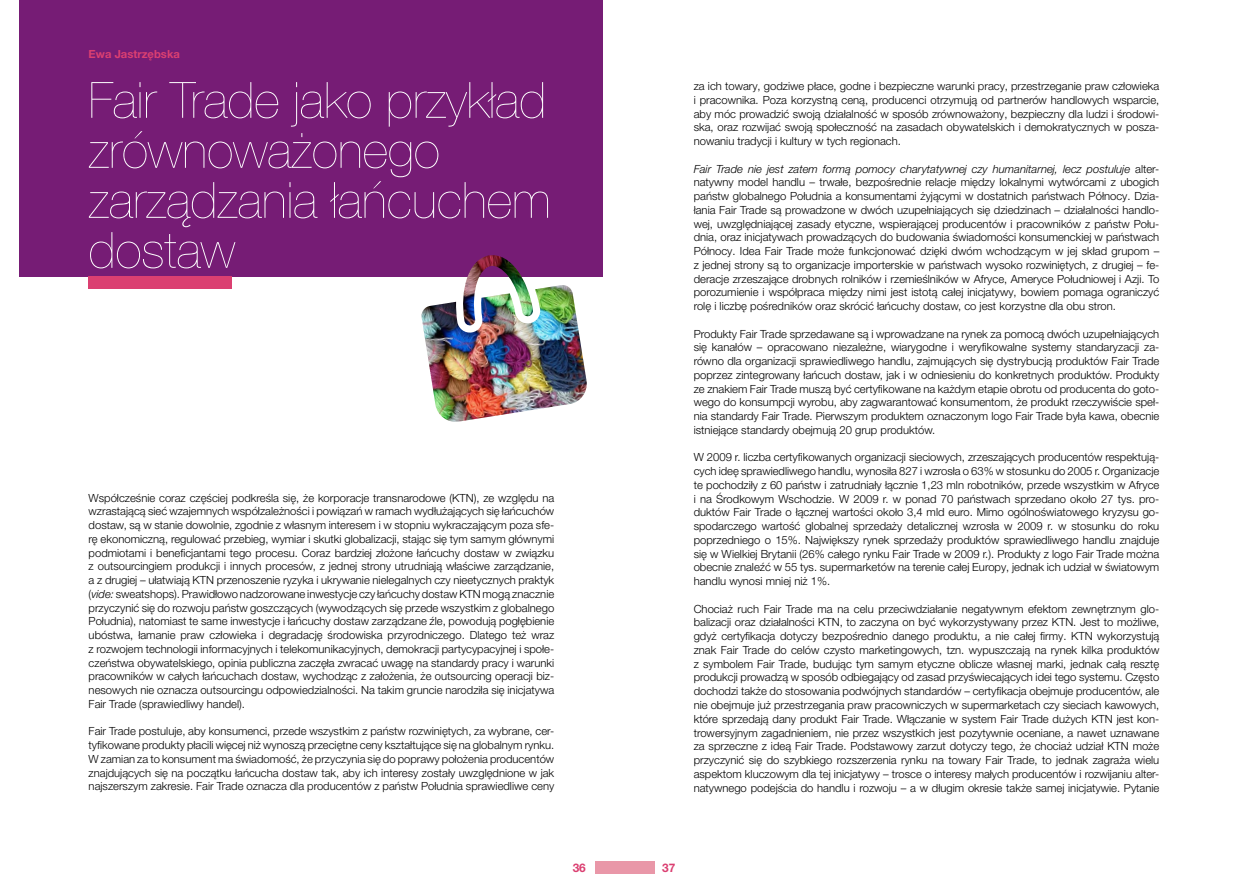
<style>
.page{position:relative;width:1248px;height:886px;background:#fff}
.page>*{position:absolute;margin:0;border:0;box-sizing:border-box;transform-origin:0 0}
.t1{font:200 50px/50px "Helvetica Neue LT Pro";color:#fff}
.t2{font:700 11.88px "Helvetica Neue LT Pro";color:#db3f71}
.t3{font:300 11.25px/13.8px "Helvetica Neue LT Pro";color:#000;text-align:justify}
.t4{font:700 11.25px "Helvetica Neue LT Pro";color:#db3f71}
.s1{font-style:italic}
</style>
<div class="page">
<div style="left:595px;top:861px;width:60px;height:12px;background:#e997a8"></div>
<div style="left:19px;top:0;width:584px;height:276px;background:#761c75"></div>
<div style="left:89px;top:276px;width:143px;height:13px;background:#db3f71"></div>
<img style="left:421px;top:255px;width:167px;height:167px">
<p class="t4" style="left:89px;top:50px;width:93px">Ewa Jastrzębska</p>
<h1 class="t1" style="left:89px;top:81px;width:463px">Fair Trade jako przykład zrównoważonego zarządzania łańcuchem dostaw</h1>
<p class="t3" style="left:89px;top:492px;width:467px">Współcześnie coraz częściej podkreśla się, że korporacje transnarodowe (KTN), ze względu na wzrastającą sieć wzajemnych współzależności i powiązań w ramach wydłużających się łańcuchów dostaw, są w stanie dowolnie, zgodnie z własnym interesem i w stopniu wykraczającym poza sfe&shy;rę ekonomiczną, regulować przebieg, wymiar i skutki globalizacji, stając się tym samym głównymi podmiotami i beneficjantami tego procesu. Coraz bardziej złożone łańcuchy dostaw w związku z outsourcingiem produkcji i innych procesów, z jednej strony utrudniają właściwe zarządzanie, a z drugiej – ułatwiają KTN przenoszenie ryzyka i ukrywanie nielegalnych czy nieetycznych praktyk (<span class="s1">vide:</span> sweatshops). Prawidłowo nadzorowane inwestycje czy łańcuchy dostaw KTN mogą znacznie przyczynić się do rozwoju państw goszczących (wywodzących się przede wszystkim z globalnego Południa), natomiast te same inwestycje i łańcuchy dostaw zarządzane źle, powodują pogłębienie ubóstwa, łamanie praw człowieka i degradację środowiska przyrodniczego. Dlatego też wraz z rozwojem technologii informacyjnych i telekomunikacyjnych, demokracji partycypacyjnej i społe&shy;czeństwa obywatelskiego, opinia publiczna zaczęła zwracać uwagę na standardy pracy i warunki pracowników w całych łańcuchach dostaw, wychodząc z założenia, że outsourcing operacji biz&shy;nesowych nie oznacza outsourcingu odpowiedzialności. Na takim gruncie narodziła się inicjatywa Fair Trade (sprawiedliwy handel).</p>
<p class="t3" style="left:89px;top:726px;width:467px">Fair Trade postuluje, aby konsumenci, przede wszystkim z państw rozwiniętych, za wybrane, cer&shy;tyfikowane produkty płacili więcej niż wynoszą przeciętne ceny kształtujące się na globalnym rynku.<br>W zamian za to konsument ma świadomość, że przyczynia się do poprawy położenia producentów znajdujących się na początku łańcucha dostaw tak, aby ich interesy zostały uwzględnione w jak najszerszym zakresie. Fair Trade oznacza dla producentów z państw Południa sprawiedliwe ceny</p>
<p class="t3" style="left:693px;top:81px;width:467px">za ich towary, godziwe płace, godne i bezpieczne warunki pracy, przestrzeganie praw człowieka i pracownika. Poza korzystną ceną, producenci otrzymują od partnerów handlowych wsparcie, aby móc prowadzić swoją działalność w sposób zrównoważony, bezpieczny dla ludzi i środowi&shy;ska, oraz rozwijać swoją społeczność na zasadach obywatelskich i demokratycznych w posza&shy;nowaniu tradycji i kultury w tych regionach.</p>
<p class="t3" style="left:693px;top:163px;width:467px"><span class="s1">Fair Trade nie jest zatem formą pomocy charytatywnej czy humanitarnej, lecz postuluje</span> alter&shy;natywny model handlu – trwałe, bezpośrednie relacje między lokalnymi wytwórcami z ubogich państw globalnego Południa a konsumentami żyjącymi w dostatnich państwach Północy. Dzia&shy;łania Fair Trade są prowadzone w dwóch uzupełniających się dziedzinach – działalności handlo&shy;wej, uwzględniającej zasady etyczne, wspierającej producentów i pracowników z państw Połu&shy;dnia, oraz inicjatywach prowadzących do budowania świadomości konsumenckiej w państwach Północy. Idea Fair Trade może funkcjonować dzięki dwóm wchodzącym w jej skład grupom – z jednej strony są to organizacje importerskie w państwach wysoko rozwiniętych, z drugiej – fe&shy;deracje zrzeszające drobnych rolników i rzemieślników w Afryce, Ameryce Południowej i Azji. To porozumienie i współpraca między nimi jest istotą całej inicjatywy, bowiem pomaga ograniczyć rolę i liczbę pośredników oraz skrócić łańcuchy dostaw, co jest korzystne dla obu stron.</p>
<p class="t3" style="left:693px;top:328px;width:467px">Produkty Fair Trade sprzedawane są i wprowadzane na rynek za pomocą dwóch uzupełniających się kanałów – opracowano niezależne, wiarygodne i weryfikowalne systemy standaryzacji za&shy;równo dla organizacji sprawiedliwego handlu, zajmujących się dystrybucją produktów Fair Trade poprzez zintegrowany łańcuch dostaw, jak i w odniesieniu do konkretnych produktów. Produkty ze znakiem Fair Trade muszą być certyfikowane na każdym etapie obrotu od producenta do goto&shy;wego do konsumpcji wyrobu, aby zagwarantować konsumentom, że produkt rzeczywiście speł&shy;nia standardy Fair Trade. Pierwszym produktem oznaczonym logo Fair Trade była kawa, obecnie istniejące standardy obejmują 20 grup produktów.</p>
<p class="t3" style="left:693px;top:452px;width:467px">W 2009 r. liczba certyfikowanych organizacji sieciowych, zrzeszających producentów respektują&shy;cych ideę sprawiedliwego handlu, wynosiła 827 i wzrosła o 63% w stosunku do 2005 r. Organizacje te pochodziły z 60 państw i zatrudniały łącznie 1,23 mln robotników, przede wszystkim w Afryce i na Środkowym Wschodzie. W 2009 r. w ponad 70 państwach sprzedano około 27 tys. pro&shy;duktów Fair Trade o łącznej wartości około 3,4 mld euro. Mimo ogólnoświatowego kryzysu go&shy;spodarczego wartość globalnej sprzedaży detalicznej wzrosła w 2009 r. w stosunku do roku poprzedniego o 15%. Największy rynek sprzedaży produktów sprawiedliwego handlu znajduje się w Wielkiej Brytanii (26% całego rynku Fair Trade w 2009 r.). Produkty z logo Fair Trade można obecnie znaleźć w 55 tys. supermarketów na terenie całej Europy, jednak ich udział w światowym handlu wynosi mniej niż 1%.</p>
<p class="t3" style="left:693px;top:603px;width:467px">Chociaż ruch Fair Trade ma na celu przeciwdziałanie negatywnym efektom zewnętrznym glo&shy;balizacji oraz działalności KTN, to zaczyna on być wykorzystywany przez KTN. Jest to możliwe, gdyż certyfikacja dotyczy bezpośrednio danego produktu, a nie całej firmy. KTN wykorzystują znak Fair Trade do celów czysto marketingowych, tzn. wypuszczają na rynek kilka produktów z symbolem Fair Trade, budując tym samym etyczne oblicze własnej marki, jednak całą resztę produkcji prowadzą w sposób odbiegający od zasad przyświecających idei tego systemu. Często dochodzi także do stosowania podwójnych standardów – certyfikacja obejmuje producentów, ale nie obejmuje już przestrzegania praw pracowniczych w supermarketach czy sieciach kawowych, które sprzedają dany produkt Fair Trade. Włączanie w system Fair Trade dużych KTN jest kon&shy;trowersyjnym zagadnieniem, nie przez wszystkich jest pozytywnie oceniane, a nawet uznawane za sprzeczne z ideą Fair Trade. Podstawowy zarzut dotyczy tego, że chociaż udział KTN może przyczynić się do szybkiego rozszerzenia rynku na towary Fair Trade, to jednak zagraża wielu aspektom kluczowym dla tej inicjatywy – trosce o interesy małych producentów i rozwijaniu alter&shy;natywnego podejścia do handlu i rozwoju – a w długim okresie także samej inicjatywie. Pytanie</p>
<p class="t2" style="left:572px;top:863px;width:15px">36</p>
<p class="t2" style="left:662px;top:863px;width:15px">37</p>
</div>
